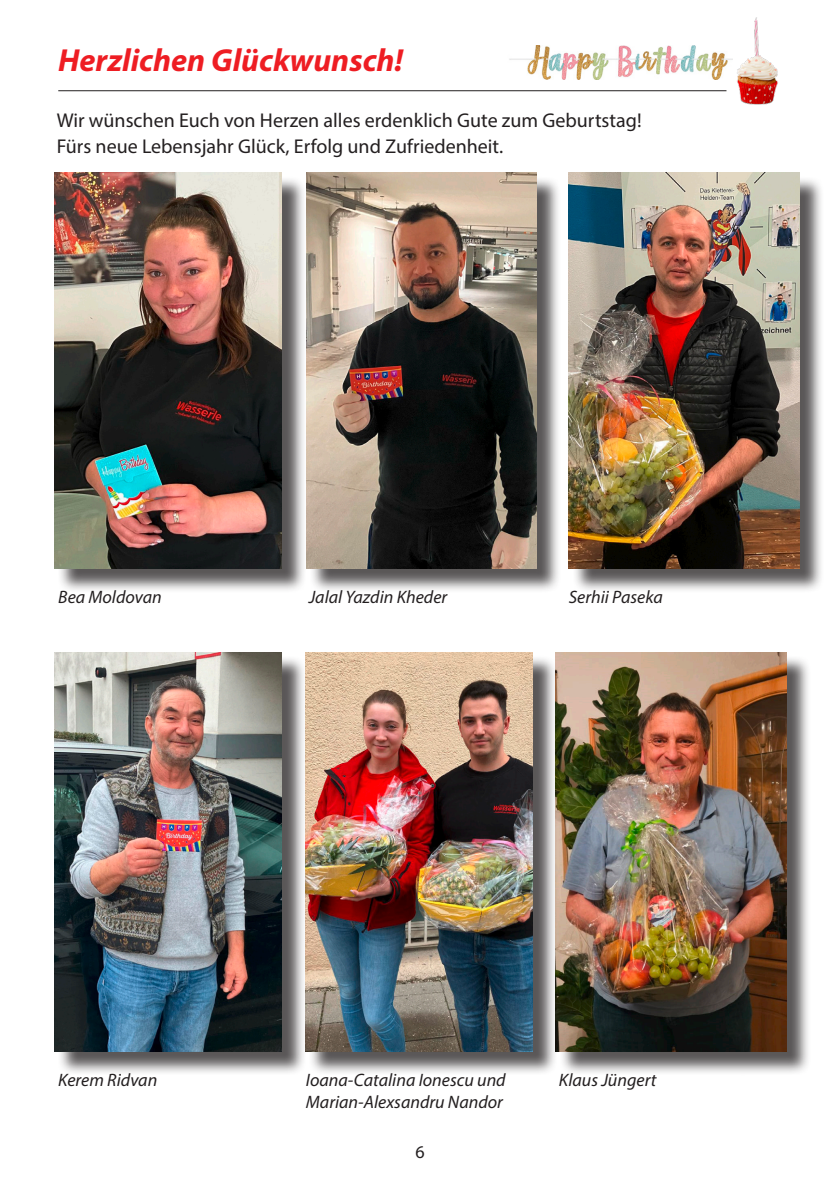
<style>
.page{position:relative;width:840px;height:1191px;background:#fff}
.page>*{position:absolute;margin:0;border:0;box-sizing:border-box;transform-origin:0 0}
.Überschrift{font:italic 700 32px "Myriad Pro";color:#ee1d23}
.Fließtext{font:20px "Myriad Pro";color:#231f20}
.Fließtext-2{font:italic 18px/21.6px "Myriad Pro";color:#231f20}
.t1{font:18px "Myriad Pro";color:#231f20}
</style>
<div class="page">
<hr style="left:58px;top:90px;width:668px;height:1px;background:#231f20">
<img style="left:719px;top:17px;width:59px;height:88px">
<img style="left:509px;top:45px;width:222px;height:34px">
<div style="left:309px;top:176px;width:252px;height:418px;background:#231f20;opacity:.75"></div>
<img style="left:306px;top:173px;width:230px;height:395px">
<div style="left:558px;top:655px;width:252px;height:420px;background:#231f20;opacity:.75"></div>
<img style="left:555px;top:652px;width:230px;height:399px">
<div style="left:571px;top:176px;width:252px;height:418px;background:#231f20;opacity:.75"></div>
<img style="left:568px;top:173px;width:230px;height:395px">
<div style="left:308px;top:655px;width:249px;height:420px;background:#231f20;opacity:.75"></div>
<img style="left:305px;top:652px;width:227px;height:399px">
<div style="left:57px;top:176px;width:249px;height:418px;background:#231f20;opacity:.75"></div>
<img style="left:54px;top:173px;width:227px;height:395px">
<div style="left:57px;top:655px;width:249px;height:420px;background:#231f20;opacity:.75"></div>
<img style="left:54px;top:652px;width:227px;height:399px">
<p class="Überschrift" style="left:58px;top:39px;width:346px">Herzlichen Glückwunsch!</p>
<p class="Fließtext" style="left:57px;top:107px;width:586px">Wir wünschen Euch von Herzen alles erdenklich Gute zum Geburtstag!</p>
<p class="Fließtext" style="left:57px;top:133px;width:448px">Fürs neue Lebensjahr Glück, Erfolg und Zufriedenheit.</p>
<p class="Fließtext-2" style="left:58px;top:586px;width:105px">Bea Moldovan</p>
<p class="Fließtext-2" style="left:308px;top:586px;width:140px">Jalal Yazdin Kheder</p>
<p class="Fließtext-2" style="left:568px;top:586px;width:95px">Serhii Paseka</p>
<p class="Fließtext-2" style="left:58px;top:1068px;width:100px">Kerem Ridvan</p>
<p class="Fließtext-2" style="left:306px;top:1068px;width:201px">Ioana-Catalina Ionescu und<br>Marian-Alexsandru Nandor</p>
<p class="t1" style="left:415px;top:1140px;width:11px">6</p>
<p class="Fließtext-2" style="left:558px;top:1068px;width:99px">Klaus Jüngert</p>
</div>
